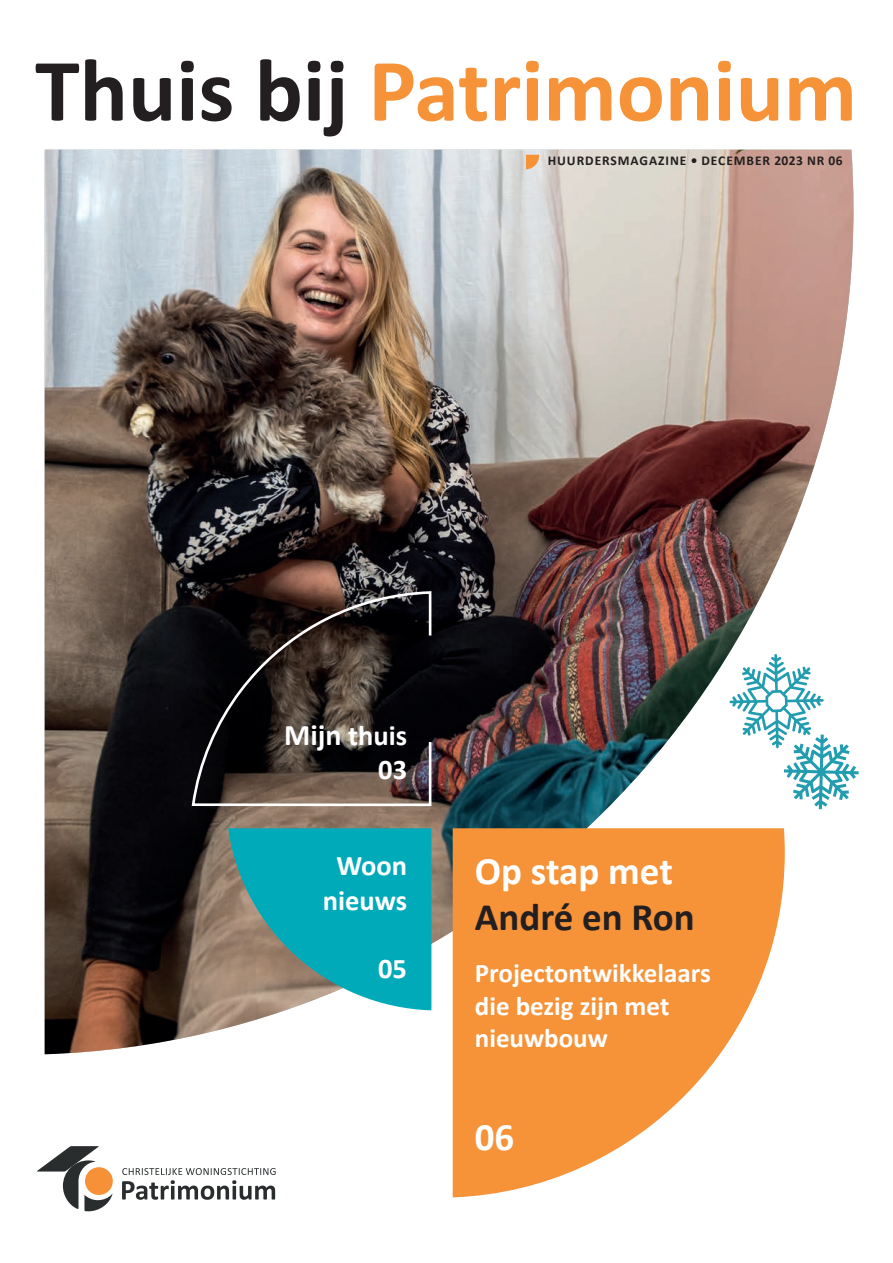
<style>
.page{position:relative;width:893px;height:1263px;background:#fff}
.page>*{position:absolute;margin:0;border:0;box-sizing:border-box;transform-origin:0 0}
.t1{font:700 90px "Calibri";color:#f69238}
.t2{font:700 39px "Calibri";color:#fff}
.t3{font:700 39px "Calibri";color:#231f20}
.t4{font:700 28.5px/34.2px "Calibri";color:#fff;text-align:center}
.t5{font:700 27px/32.4px "Calibri";color:#fff}
.t6{font:700 13.5px "Calibri";letter-spacing:.07em;color:#231f20}
.s1{color:#231f20}
.s2{font-size:30px}
</style>
<div class="page">
<img style="left:45px;top:150px;width:808px;height:904px">
<svg style="left:227px;top:827px;width:205px;height:184px"></svg>
<svg style="left:526px;top:155px;width:13px;height:14px"></svg>
<svg style="left:122px;top:1168px;width:154px;height:32px"></svg>
<svg style="left:37px;top:1146px;width:76px;height:65px"></svg>
<svg style="left:190px;top:590px;width:243px;height:217px"></svg>
<svg style="left:453px;top:828px;width:332px;height:369px;fill:#f69238"></svg>
<svg style="left:729px;top:654px;width:130px;height:155px"></svg>
<h1 class="t1" style="left:35px;top:27px;width:823px"><span class="s1">Thuis bij</span> Patrimonium</h1>
<p class="t6" style="left:548px;top:151px;width:296px">HUURDERSMAGAZINE • DECEMBER 2023 NR 06</p>
<p class="t4" style="left:284px;top:717px;width:125px;text-align:right"><span class="s2">Mijn</span> thuis<br>03</p>
<p class="t4" style="left:323px;top:848px;width:86px">Woon nieuws</p>
<p class="t4" style="left:378px;top:950px;width:30px">05</p>
<h2 class="t2" style="left:475px;top:843px;width:200px">Op stap met</h2>
<h2 class="t3" style="left:475px;top:890px;width:221px">André en Ron</h2>
<p class="t5" style="left:475px;top:956px;width:238px">Projectontwikkelaars die bezig zijn met nieuwbouw</p>
<h2 class="t2" style="left:475px;top:1110px;width:41px">06</h2>
</div>
